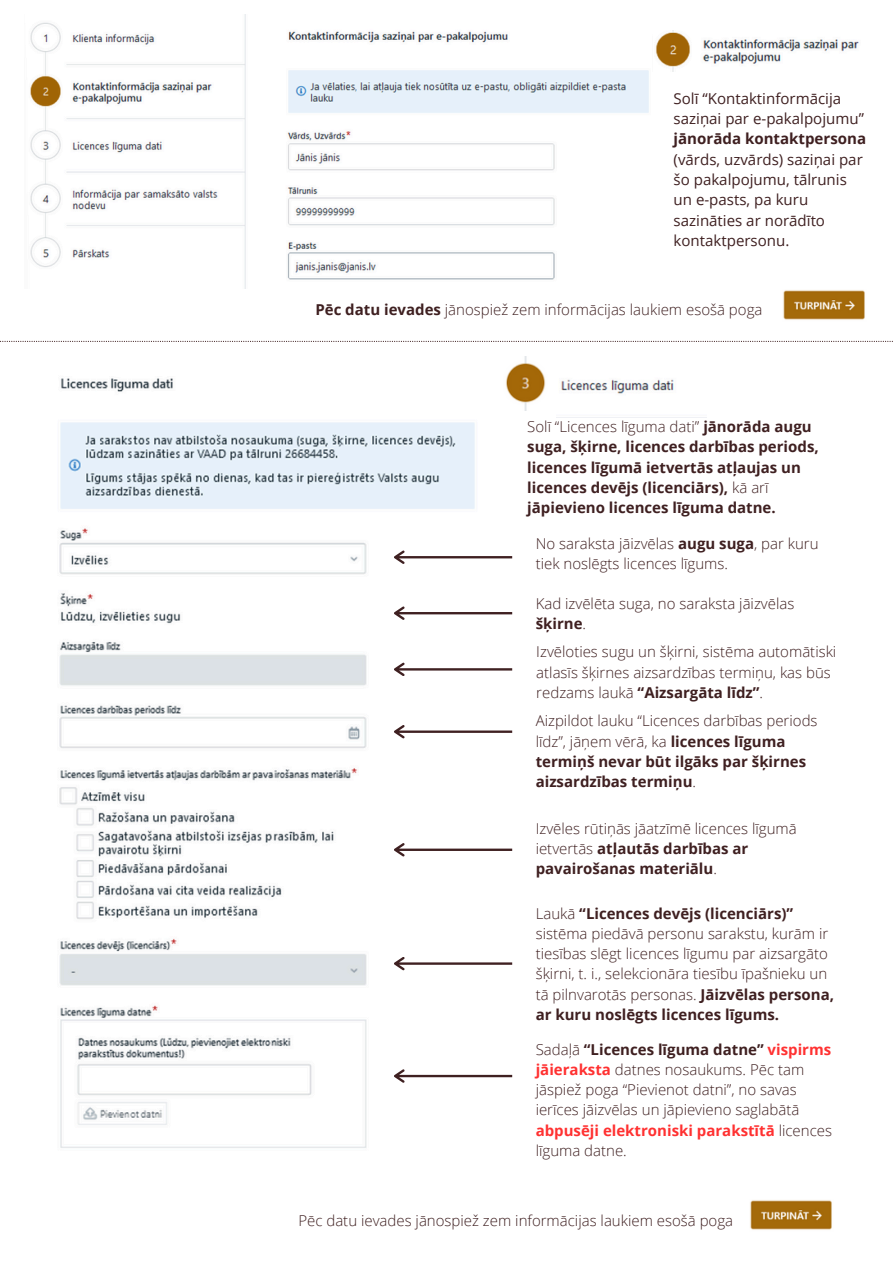
<style>
.page{position:relative;width:894px;height:1264px;background:#fff}
.page>*{position:absolute;margin:0;border:0;box-sizing:border-box;transform-origin:0 0}
.t1{font:300 15px/20.2px "Open Sans";color:#3f2021}
.t2{font:700 15px/20.2px "Open Sans";color:#3f2021}
.t3{font:15px/20.2px "Open Sans";color:#3f2021}
.s1{font-weight:700}
.s2{font-weight:300}
.s3{font-weight:700;color:#ff3131}
</style>
<div class="page">
<img style="left:783px;top:290px;width:82px;height:30px">
<img style="left:30px;top:15px;width:619px;height:273px">
<img style="left:561px;top:379px;width:113px;height:15px">
<img style="left:655px;top:30px;width:204px;height:42px">
<img style="left:59px;top:378px;width:416px;height:770px">
<svg style="left:0;top:341px;width:893px;height:1px"></svg>
<img style="left:750px;top:1200px;width:82px;height:30px">
<svg style="left:394px;top:550px;width:118px;height:14px"></svg>
<svg style="left:394px;top:606px;width:118px;height:14px"></svg>
<svg style="left:394px;top:662px;width:118px;height:14px"></svg>
<svg style="left:394px;top:725px;width:118px;height:13px"></svg>
<svg style="left:394px;top:843px;width:118px;height:13px"></svg>
<svg style="left:394px;top:956px;width:118px;height:14px"></svg>
<svg style="left:394px;top:1069px;width:118px;height:13px"></svg>
<img style="left:506px;top:356px;width:40px;height:54px">
<p class="t3" style="left:673px;top:88px;width:194px">Solī “Kontaktinformācija saziņai par e-pakalpojumu” <span class="s1">jānorāda kontaktpersona </span>(vārds, uzvārds) saziņai par šo pakalpojumu, tālrunis un e-pasts, pa kuru sazināties ar norādīto kontaktpersonu.</p>
<p class="t1" style="left:315px;top:299px;width:448px"><span class="s1">Pēc datu ievades</span> jānospiež zem informācijas laukiem esošā poga</p>
<h1 class="t2" style="left:527px;top:416px;width:293px"><span class="s2">Solī “Licences līguma dati”</span> jānorāda augu suga, šķirne, licences darbības periods, licences līgumā ietvertās atļaujas un licences devējs (licenciārs), <span class="s2">kā arī </span>jāpievieno licences līguma datne.</h1>
<h1 class="t1" style="left:535px;top:532px;width:284px">No saraksta jāizvēlas <span class="s1">augu suga</span>, par kuru tiek noslēgts licences līgums.</h1>
<h1 class="t1" style="left:535px;top:592px;width:260px">Kad izvēlēta suga, no saraksta jāizvēlas <span class="s1">šķirne</span>.</h1>
<p class="t1" style="left:536px;top:641px;width:301px">Izvēloties sugu un šķirni, sistēma automātiski atlasīs šķirnes aizsardzības termiņu, kas būs redzams laukā <span class="s1">“Aizsargāta līdz”</span>.</p>
<p class="t2" style="left:535px;top:710px;width:283px"><span class="s2">Aizpildot lauku “Licences darbības periods līdz”, jāņem vērā, ka</span> licences līguma termiņš nevar būt ilgāks par šķirnes aizsardzības termiņu<span class="s2">.</span></p>
<p class="t1" style="left:535px;top:817px;width:262px">Izvēles rūtiņās jāatzīmē licences līgumā ietvertās <span class="s1">atļautās darbības ar pavairošanas materiālu</span>.</p>
<p class="t1" style="left:535px;top:902px;width:300px">Laukā <span class="s1">“Licences devējs (licenciārs)” </span>sistēma piedāvā personu sarakstu, kurām ir tiesības slēgt licences līgumu par aizsargāto šķirni, t. i., selekcionāra tiesību īpašnieku un tā pilnvarotās personas. <span class="s1">Jāizvēlas persona, ar kuru noslēgts licences līgums.</span></p>
<p class="t1" style="left:535px;top:1038px;width:298px">Sadaļā <span class="s1">“Licences līguma datne”</span> <span class="s3">vispirms jāieraksta</span> datnes nosaukums. Pēc tam jāspiež poga “Pievienot datni”, no savas ierīces jāizvēlas un jāpievieno saglabātā <span class="s3">abpusēji elektroniski parakstītā</span> licences līguma datne.</p>
<h1 class="t1" style="left:298px;top:1209px;width:436px">Pēc datu ievades jānospiež zem informācijas laukiem esošā poga</h1>
</div>
